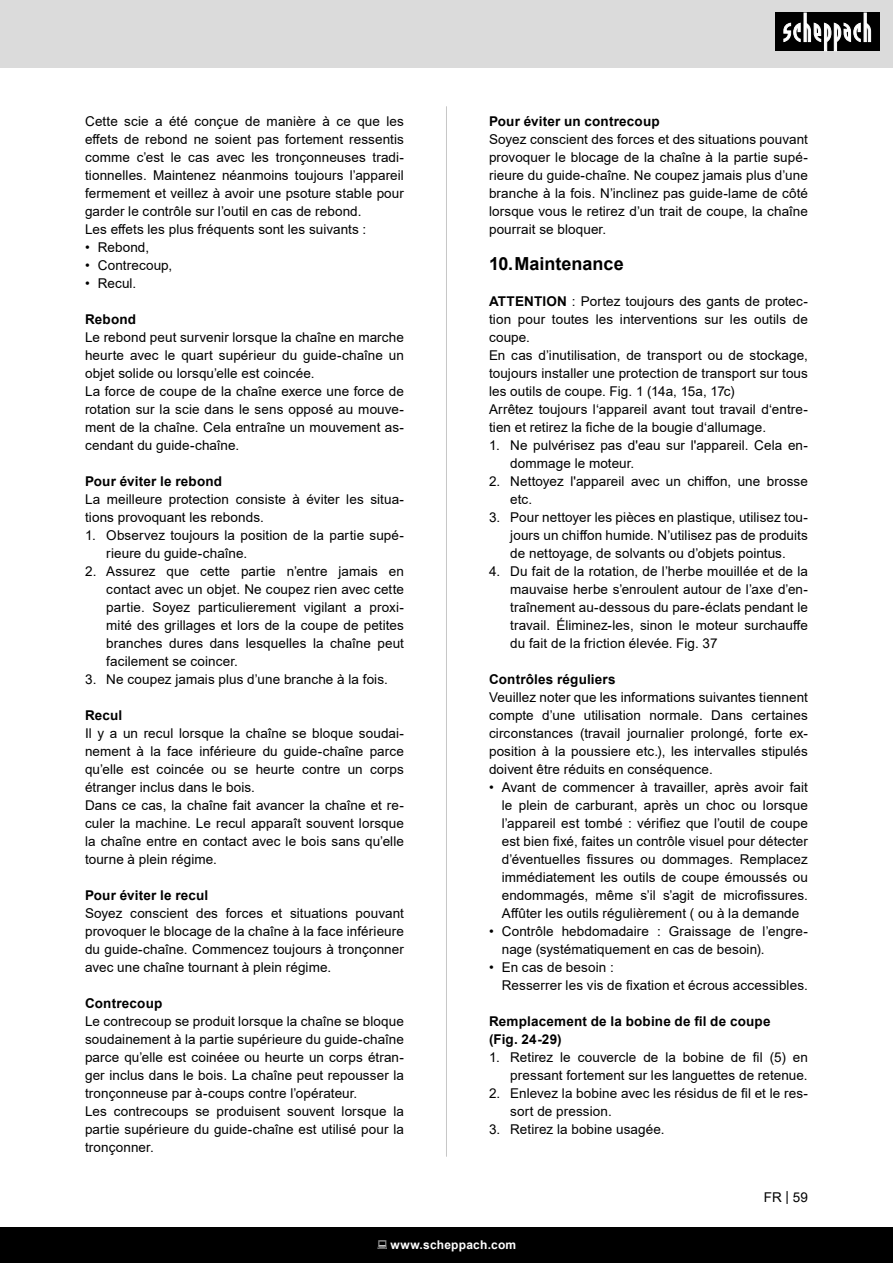
<style>
.page{position:relative;width:893px;height:1263px;background:#fff}
.page>*{position:absolute;margin:0;border:0;box-sizing:border-box;transform-origin:0 0}
.t1{font:700 18px "Arial";color:#000}
.t2{font:13.5px/18px "Arial";letter-spacing:.005em;color:#000;text-align:justify}
.t3{font:700 13.5px "Arial";letter-spacing:.01em;color:#000}
.t4{font:700 12px "Arial";letter-spacing:.02em;color:#fff}
.s1{font-weight:700}
</style>
<div class="page">
<div style="left:0;top:0;width:893px;height:67px;background:#dbdbdb"></div>
<div style="left:0;top:1227px;width:893px;height:36px;background:#000"></div>
<div style="left:775px;top:13px;width:105px;height:38px;background:#000"></div>
<svg style="left:783px;top:13px;width:88px;height:38px"></svg>
<hr style="left:446px;top:106px;width:1px;height:1051px;background:#c7c7c7">
<p class="t2" style="left:85px;top:112px;width:320px">Cette scie a été conçue de manière à ce que les effets de rebond ne soient pas fortement ressentis comme c’est le cas avec les tronçonneuses tradi&shy;tionnelles. Maintenez néanmoins toujours l’appareil fermement et veillez à avoir une psoture stable pour garder le contrôle sur l’outil en cas de rebond.</p>
<p class="t2" style="left:85px;top:220px;width:283px">Les effets les plus fréquents sont les suivants :</p>
<p class="t2" style="left:85px;top:238px;width:66px">• Rebond,</p>
<p class="t2" style="left:85px;top:256px;width:89px">• Contrecoup,</p>
<p class="t2" style="left:85px;top:274px;width:53px">• Recul.</p>
<p class="t3" style="left:85px;top:310px;width:53px">Rebond</p>
<p class="t2" style="left:85px;top:328px;width:320px">Le rebond peut survenir lorsque la chaîne en marche heurte avec le quart supérieur du guide-chaîne un objet solide ou lorsqu’elle est coincée.</p>
<p class="t2" style="left:85px;top:382px;width:320px">La force de coupe de la chaîne exerce une force de rotation sur la scie dans le sens opposé au mouve&shy;ment de la chaîne. Cela entraîne un mouvement as&shy;cendant du guide-chaîne.</p>
<p class="t3" style="left:85px;top:472px;width:139px">Pour éviter le rebond</p>
<p class="t2" style="left:85px;top:490px;width:320px">La meilleure protection consiste à éviter les situa&shy;tions provoquant les rebonds.</p>
<p class="t2" style="left:106px;top:526px;width:299px;text-indent:-21px">1. Observez toujours la position de la partie supé&shy;rieure du guide-chaîne.</p>
<p class="t2" style="left:106px;top:562px;width:299px;text-indent:-21px">2. Assurez que cette partie n’entre jamais en contact avec un objet. Ne coupez rien avec cette partie. Soyez particulierement vigilant a proxi&shy;mité des grillages et lors de la coupe de petites branches dures dans lesquelles la chaîne peut facilement se coincer.</p>
<p class="t2" style="left:85px;top:670px;width:304px">3. Ne coupez jamais plus d’une branche à la fois.</p>
<p class="t3" style="left:85px;top:706px;width:39px">Recul</p>
<p class="t2" style="left:85px;top:724px;width:320px">Il y a un recul lorsque la chaîne se bloque soudai&shy;nement à la face inférieure du guide-chaîne parce qu’elle est coincée ou se heurte contre un corps étranger inclus dans le bois.</p>
<p class="t2" style="left:85px;top:796px;width:320px">Dans ce cas, la chaîne fait avancer la chaîne et re&shy;culer la machine. Le recul apparaît souvent lorsque la chaîne entre en contact avec le bois sans qu’elle tourne à plein régime.</p>
<p class="t3" style="left:85px;top:886px;width:125px">Pour éviter le recul</p>
<p class="t2" style="left:85px;top:904px;width:320px">Soyez conscient des forces et situations pouvant provoquer le blocage de la chaîne à la face inférieure du guide-chaîne. Commencez toujours à tronçonner avec une chaîne tournant à plein régime.</p>
<p class="t3" style="left:85px;top:994px;width:79px">Contrecoup</p>
<p class="t2" style="left:85px;top:1012px;width:320px">Le contrecoup se produit lorsque la chaîne se bloque soudainement à la partie supérieure du guide-chaîne parce qu’elle est coinéee ou heurte un corps étran&shy;ger inclus dans le bois. La chaîne peut repousser la tronçonneuse par à-coups contre l’opérateur.</p>
<p class="t2" style="left:85px;top:1102px;width:320px">Les contrecoups se produisent souvent lorsque la partie supérieure du guide-chaîne est utilisé pour la tronçonner.</p>
<p class="t3" style="left:489px;top:112px;width:172px">Pour éviter un contrecoup</p>
<p class="t2" style="left:489px;top:130px;width:320px">Soyez conscient des forces et des situations pouvant provoquer le blocage de la chaîne à la partie supé&shy;rieure du guide-chaîne. Ne coupez jamais plus d’une branche à la fois. N’inclinez pas guide-lame de côté lorsque vous le retirez d’un trait de coupe, la chaîne pourrait se bloquer.</p>
<p class="t1" style="left:489px;top:251px;width:136px">10.Maintenance</p>
<p class="t2" style="left:489px;top:292px;width:320px"><span class="s1">ATTENTION</span> : Portez toujours des gants de protec&shy;tion pour toutes les interventions sur les outils de coupe.</p>
<p class="t2" style="left:489px;top:346px;width:320px">En cas d’inutilisation, de transport ou de stockage, toujours installer une protection de transport sur tous les outils de coupe. Fig. 1 (14a, 15a, 17c)</p>
<p class="t2" style="left:489px;top:400px;width:320px">Arrêtez toujours l‘appareil avant tout travail d‘entre&shy;tien et retirez la fiche de la bougie d‘allumage.</p>
<p class="t2" style="left:510px;top:436px;width:299px;text-indent:-21px">1. Ne pulvérisez pas d'eau sur l'appareil. Cela en&shy;dommage le moteur.</p>
<p class="t2" style="left:510px;top:472px;width:299px;text-indent:-21px">2. Nettoyez l'appareil avec un chiffon, une brosse etc.</p>
<p class="t2" style="left:510px;top:508px;width:299px;text-indent:-21px">3. Pour nettoyer les pièces en plastique, utilisez tou&shy;jours un chiffon humide. N’utilisez pas de produits de nettoyage, de solvants ou d’objets pointus.</p>
<p class="t2" style="left:510px;top:562px;width:299px;text-indent:-21px">4. Du fait de la rotation, de l’herbe mouillée et de la mauvaise herbe s’enroulent autour de l’axe d’en&shy;traînement au-dessous du pare-éclats pendant le travail. Éliminez-les, sinon le moteur surchauffe du fait de la friction élevée. Fig. 37</p>
<p class="t3" style="left:489px;top:670px;width:128px">Contrôles réguliers</p>
<p class="t2" style="left:489px;top:688px;width:320px">Veuillez noter que les informations suivantes tiennent compte d’une utilisation normale. Dans certaines circonstances (travail journalier prolongé, forte ex&shy;position à la poussiere etc.), les intervalles stipulés doivent être réduits en conséquence.</p>
<p class="t2" style="left:502px;top:778px;width:308px;text-indent:-13px">• Avant de commencer à travailler, après avoir fait le plein de carburant, après un choc ou lorsque l’appareil est tombé : vérifiez que l’outil de coupe est bien fixé, faites un contrôle visuel pour détecter d’éventuelles fissures ou dommages. Remplacez immédiatement les outils de coupe émoussés ou endommagés, même s’il s’agit de microfissures.<br>Affûter les outils régulièrement ( ou à la demande</p>
<p class="t2" style="left:502px;top:922px;width:308px;text-indent:-13px">• Contrôle hebdomadaire : Graissage de l’engre&shy;nage (systématiquement en cas de besoin).</p>
<p class="t2" style="left:489px;top:958px;width:126px">• En cas de besoin :</p>
<p class="t2" style="left:502px;top:976px;width:308px">Resserrer les vis de fixation et écrous accessibles.</p>
<p class="t3" style="left:489px;top:1012px;width:283px">Remplacement de la bobine de fil de coupe</p>
<p class="t3" style="left:489px;top:1030px;width:74px">(Fig. 24-29)</p>
<p class="t2" style="left:489px;top:1048px;width:320px;text-align:right">1. Retirez le couvercle de la bobine de fil (5) en pressant fortement sur les languettes de retenue.</p>
<p class="t2" style="left:510px;top:1084px;width:299px;text-indent:-21px">2. Enlevez la bobine avec les résidus de fil et le res&shy;sort de pression.</p>
<p class="t2" style="left:489px;top:1120px;width:177px">3. Retirez la bobine usagée.</p>
<p class="t2" style="left:764px;top:1188px;width:46px">FR | 59</p>
<p class="t4" style="left:391px;top:1236px;width:127px">www.scheppach.com</p>
</div>
